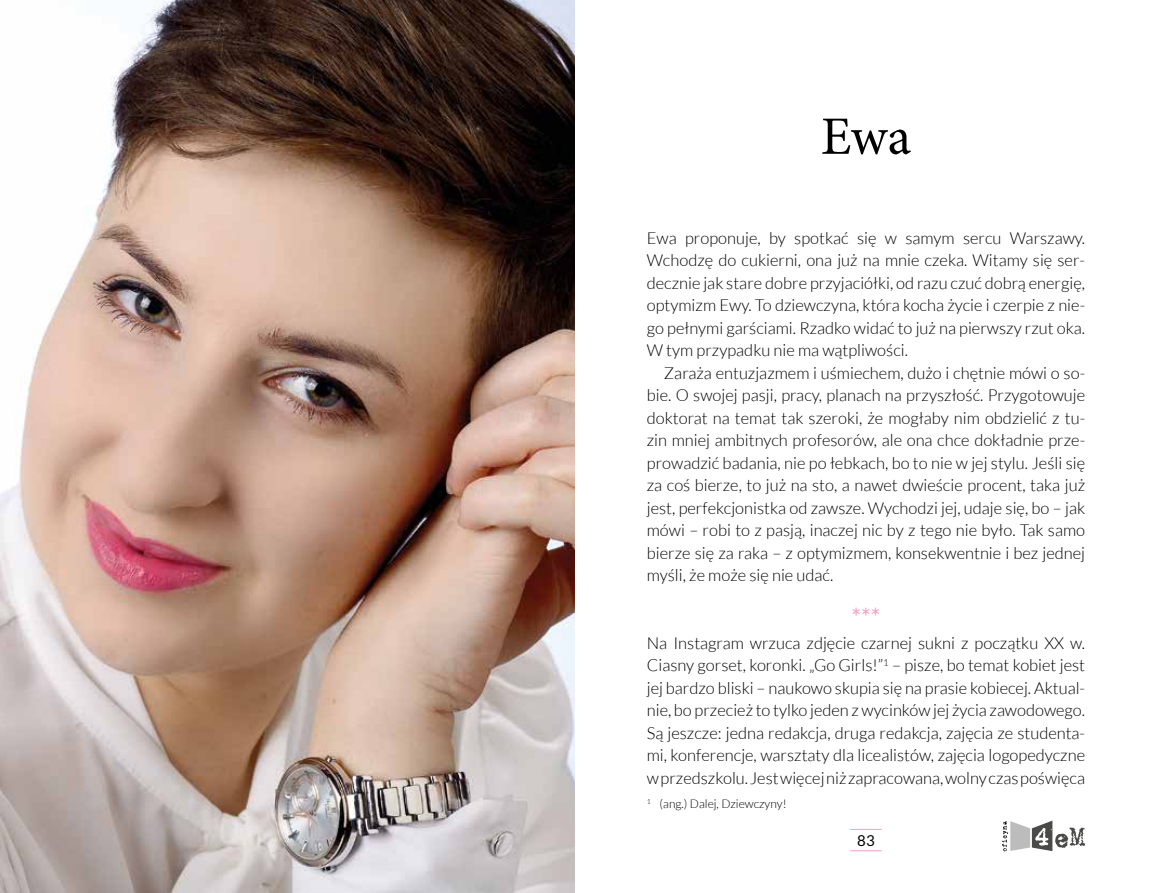
<style>
.page{position:relative;width:1149px;height:893px;background:#fff}
.page>*{position:absolute;margin:0;border:0;box-sizing:border-box;transform-origin:0 0}
.t1{font:54px "Minion Pro";color:#000}
.t2{font:24px "Lato";color:#f39fc5}
.t3{font:300 16.5px/22.5px "Lato";color:#000;text-align:justify}
.t4{font:15px "Lato";color:#000}
.t5{font:300 12px "Lato";color:#000}
</style>
<div class="page">
<img style="left:0;top:0;width:574px;height:893px">
<svg style="left:1002px;top:821px;width:82px;height:30px"></svg>
<hr style="left:850px;top:829px;width:31px;height:1px;background:#f39fc5">
<hr style="left:850px;top:850px;width:31px;height:1px;background:#f39fc5">
<h1 class="t1" style="left:820px;top:100px;width:92px">Ewa</h1>
<p class="t3" style="left:646px;top:227px;width:439px">Ewa proponuje, by spotkać się w samym sercu Warszawy.<br>Wchodzę do cukierni, ona już na mnie czeka. Witamy się ser&shy;decznie jak stare dobre przyjaciółki, od razu czuć dobrą energię, optymizm Ewy. To dziewczyna, która kocha życie i czerpie z nie&shy;go pełnymi garściami. Rzadko widać to już na pierwszy rzut oka.<br>W tym przypadku nie ma wątpliwości.</p>
<p class="t3" style="left:646px;top:362px;width:439px;text-indent:17px">Zaraża entuzjazmem i uśmiechem, dużo i chętnie mówi o so&shy;bie. O swojej pasji, pracy, planach na przyszłość. Przygotowuje doktorat na temat tak szeroki, że mogłaby nim obdzielić z tu&shy;zin mniej ambitnych profesorów, ale ona chce dokładnie prze&shy;prowadzić badania, nie po łebkach, bo to nie w jej stylu. Jeśli się za coś bierze, to już na sto, a nawet dwieście procent, taka już jest, perfekcjonistka od zawsze. Wychodzi jej, udaje się, bo – jak mówi – robi to z pasją, inaczej nic by z tego nie było. Tak samo bierze się za raka – z optymizmem, konsekwentnie i bez jednej myśli, że może się nie udać.</p>
<h2 class="t2" style="left:851px;top:604px;width:30px">***</h2>
<p class="t3" style="left:646px;top:632px;width:439px">Na Instagram wrzuca zdjęcie czarnej sukni z początku XX w.<br>Ciasny gorset, koronki. „Go Girls!”<sup>1</sup> – pisze, bo temat kobiet jest jej bardzo bliski – naukowo skupia się na prasie kobiecej. Aktual&shy;nie, bo przecież to tylko jeden z wycinków jej życia zawodowego.<br>Są jeszcze: jedna redakcja, druga redakcja, zajęcia ze studenta&shy;mi, konferencje, warsztaty dla licealistów, zajęcia logopedyczne wprzedszkolu. Jest więcej niż zapracowana, wolny czas poświęca</p>
<p class="t5" style="left:646px;top:797px;width:141px"><sup>1</sup> (ang.) Dalej, Dziewczyny!</p>
<p class="t4" style="left:857px;top:832px;width:19px">83</p>
</div>
